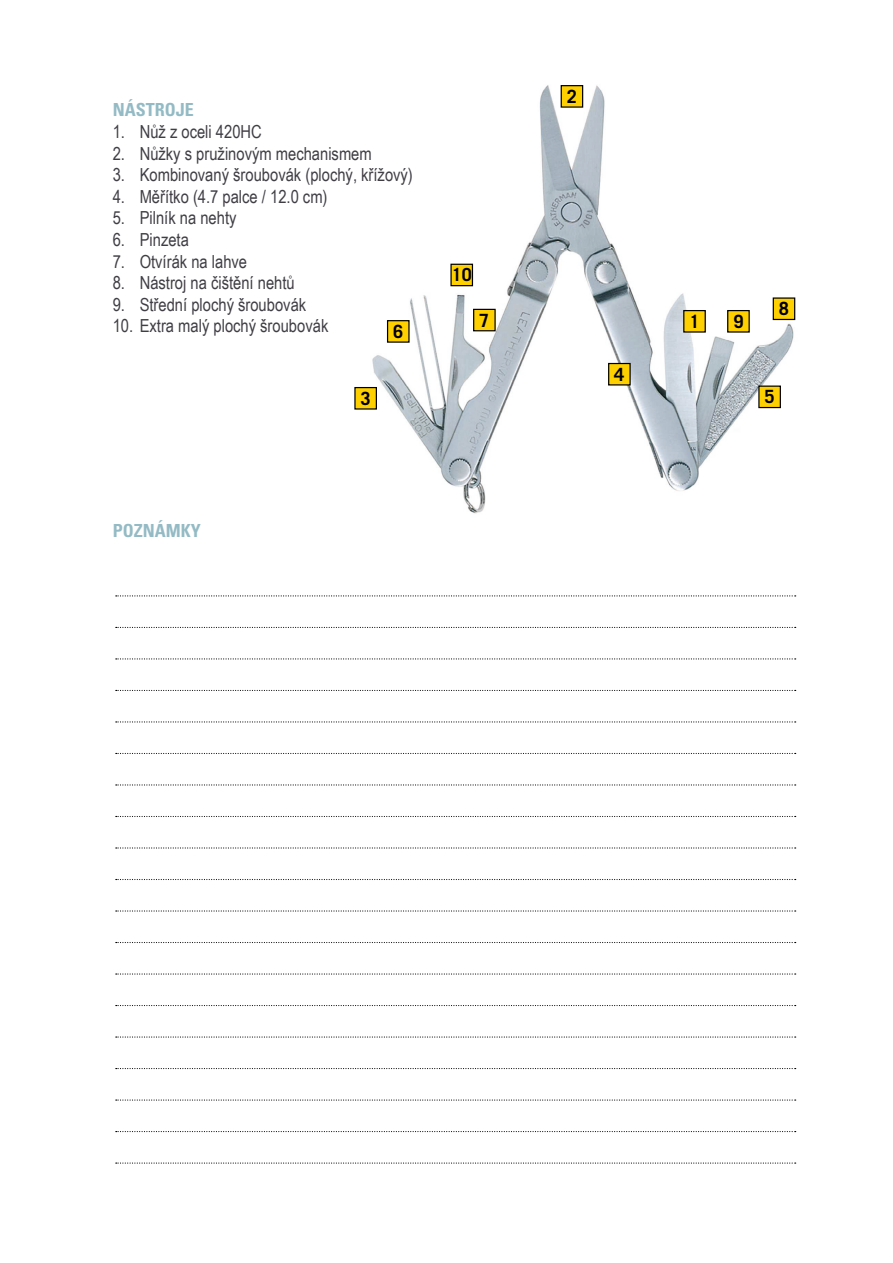
<style>
.page{position:relative;width:893px;height:1263px;background:#fff}
.page>*{position:absolute;margin:0;border:0;box-sizing:border-box;transform-origin:0 0}
.t1{font:700 18.3px "Trade Gothic LT Pro";color:#000}
.t2{font:18px "Arial Narrow";color:#403e44}
.t3{font:700 condensed 18px "Univers";color:#94bbc5}
.t4{font:700 18px "Trade Gothic LT Pro";color:#000}
</style>
<div class="page">
<img style="left:372px;top:85px;width:424px;height:429px">
<svg style="left:116px;top:595px;width:680px;height:1px"></svg>
<svg style="left:116px;top:753px;width:680px;height:1px"></svg>
<svg style="left:116px;top:784px;width:680px;height:1px"></svg>
<svg style="left:116px;top:816px;width:680px;height:1px"></svg>
<svg style="left:116px;top:847px;width:680px;height:1px"></svg>
<svg style="left:116px;top:879px;width:680px;height:1px"></svg>
<svg style="left:116px;top:910px;width:680px;height:1px"></svg>
<svg style="left:116px;top:942px;width:680px;height:1px"></svg>
<svg style="left:116px;top:973px;width:680px;height:1px"></svg>
<svg style="left:116px;top:1005px;width:680px;height:1px"></svg>
<svg style="left:116px;top:1036px;width:680px;height:1px"></svg>
<svg style="left:116px;top:627px;width:680px;height:1px"></svg>
<svg style="left:116px;top:658px;width:680px;height:1px"></svg>
<svg style="left:116px;top:690px;width:680px;height:1px"></svg>
<svg style="left:116px;top:721px;width:680px;height:1px"></svg>
<svg style="left:116px;top:1068px;width:680px;height:1px"></svg>
<svg style="left:116px;top:1099px;width:680px;height:1px"></svg>
<svg style="left:116px;top:1131px;width:680px;height:1px"></svg>
<svg style="left:116px;top:1162px;width:680px;height:1px"></svg>
<div style="left:684px;top:311px;width:21px;height:21px;background:#ffd000"></div>
<div style="left:683px;top:310px;width:23px;height:23px;border:1px solid #000"></div>
<div style="left:561px;top:86px;width:22px;height:21px;background:#ffd000"></div>
<div style="left:561px;top:85px;width:22px;height:23px;border:1px solid #000"></div>
<div style="left:355px;top:388px;width:21px;height:21px;background:#ffd000"></div>
<div style="left:354px;top:387px;width:23px;height:23px;border:1px solid #000"></div>
<div style="left:609px;top:363px;width:21px;height:22px;background:#ffd000"></div>
<div style="left:608px;top:363px;width:23px;height:22px;border:1px solid #000"></div>
<div style="left:759px;top:386px;width:21px;height:21px;background:#ffd000"></div>
<div style="left:758px;top:385px;width:23px;height:23px;border:1px solid #000"></div>
<div style="left:388px;top:321px;width:21px;height:21px;background:#ffd000"></div>
<div style="left:387px;top:320px;width:23px;height:23px;border:1px solid #000"></div>
<div style="left:474px;top:309px;width:21px;height:22px;background:#ffd000"></div>
<div style="left:473px;top:309px;width:23px;height:22px;border:1px solid #000"></div>
<div style="left:728px;top:311px;width:21px;height:21px;background:#ffd000"></div>
<div style="left:727px;top:310px;width:23px;height:23px;border:1px solid #000"></div>
<div style="left:451px;top:264px;width:21px;height:22px;background:#ffd000"></div>
<div style="left:450px;top:264px;width:23px;height:22px;border:1px solid #000"></div>
<div style="left:773px;top:298px;width:22px;height:21px;background:#ffd000"></div>
<div style="left:773px;top:297px;width:22px;height:23px;border:1px solid #000"></div>
<p class="t3" style="left:113px;top:99px;width:83px">NÁSTROJE</p>
<p class="t2" style="left:113px;top:118px;width:151px">1. Nůž z oceli 420HC</p>
<p class="t2" style="left:113px;top:140px;width:261px">2. Nůžky s pružinovým mechanismem</p>
<p class="t2" style="left:113px;top:162px;width:302px">3. Kombinovaný šroubovák (plochý, křížový)</p>
<p class="t2" style="left:113px;top:183px;width:216px">4. Měřítko (4.7 palce / 12.0 cm)</p>
<p class="t2" style="left:113px;top:205px;width:125px">5. Pilník na nehty</p>
<p class="t2" style="left:113px;top:226px;width:78px">6. Pinzeta</p>
<p class="t2" style="left:113px;top:248px;width:136px">7. Otvírák na lahve</p>
<p class="t2" style="left:113px;top:270px;width:184px">8. Nástroj na čištění nehtů</p>
<p class="t2" style="left:113px;top:291px;width:195px">9. Střední plochý šroubovák</p>
<p class="t2" style="left:113px;top:313px;width:217px">10. Extra malý plochý šroubovák</p>
<p class="t1" style="left:393px;top:320px;width:12px">6</p>
<p class="t1" style="left:361px;top:387px;width:12px">3</p>
<p class="t1" style="left:567px;top:85px;width:12px">2</p>
<p class="t4" style="left:452px;top:264px;width:22px">10</p>
<p class="t1" style="left:479px;top:309px;width:12px">7</p>
<p class="t1" style="left:733px;top:310px;width:12px">9</p>
<p class="t1" style="left:689px;top:310px;width:12px">1</p>
<p class="t1" style="left:614px;top:363px;width:12px">4</p>
<p class="t1" style="left:779px;top:298px;width:12px">8</p>
<p class="t1" style="left:765px;top:386px;width:12px">5</p>
<p class="t3" style="left:113px;top:519px;width:90px">POZNÁMKY</p>
</div>
